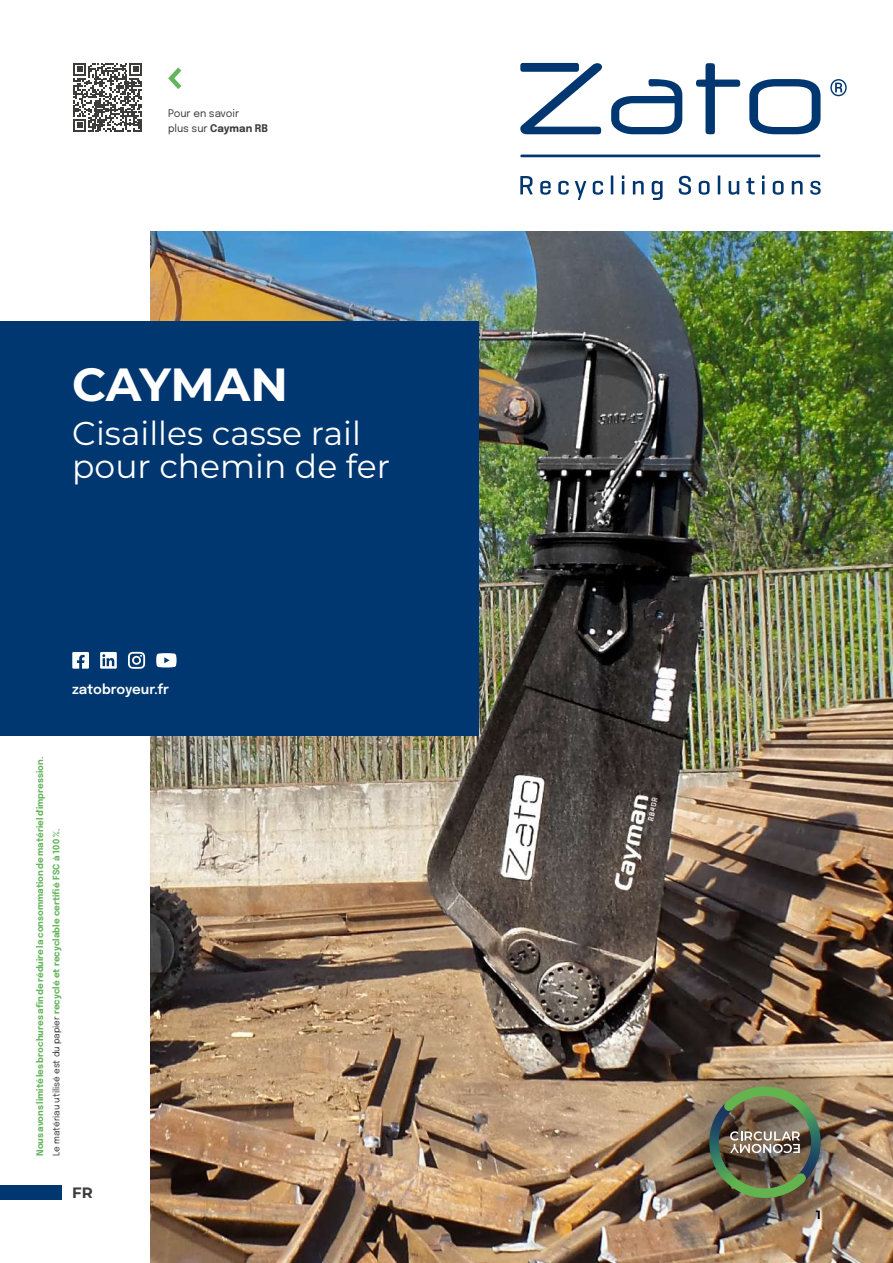
<style>
.page{position:relative;width:893px;height:1263px;background:#fff}
.page>*{position:absolute;margin:0;border:0;box-sizing:border-box;transform-origin:0 0}
.t1{font:700 46.5px "Montserrat";letter-spacing:-.005em;color:#fff}
.t2{font:33px/33px "Montserrat";color:#fff}
.t3{font:700 15px "Montserrat";color:#3c3c3b}
.t4{font:600 13.5px "Epilogue";letter-spacing:-.01em;color:#fff}
.t5{font:700 12px "Montserrat";color:#000}
.t6{font:10.5px/15px "Epilogue";color:#3c3c3b}
.t7{font:700 9px/16.5px "Epilogue";color:#64b45b}
.s1{font-weight:700}
.s2{font-weight:400;color:#3c3c3b}
</style>
<div class="page">
<img style="left:150px;top:232px;width:743px;height:1031px">
<div style="left:0;top:321px;width:478px;height:415px;background:#003770"></div>
<svg style="left:156px;top:653px;width:21px;height:14px"></svg>
<svg style="left:100px;top:652px;width:17px;height:17px"></svg>
<svg style="left:128px;top:652px;width:17px;height:17px"></svg>
<svg style="left:72px;top:652px;width:17px;height:17px"></svg>
<div style="left:0;top:1185px;width:62px;height:15px;background:#003770"></div>
<img style="left:665px;top:1051px;width:198px;height:189px;border-radius:50%">
<svg style="left:73px;top:64px;width:69px;height:68px"></svg>
<svg style="left:168px;top:67px;width:14px;height:22px"></svg>
<svg style="left:520px;top:176px;width:13px;height:18px"></svg>
<svg style="left:540px;top:181px;width:11px;height:14px"></svg>
<svg style="left:558px;top:181px;width:11px;height:14px"></svg>
<svg style="left:575px;top:181px;width:11px;height:19px"></svg>
<svg style="left:593px;top:181px;width:10px;height:14px"></svg>
<svg style="left:611px;top:175px;width:2px;height:19px"></svg>
<svg style="left:622px;top:175px;width:2px;height:19px"></svg>
<svg style="left:633px;top:181px;width:11px;height:13px"></svg>
<svg style="left:652px;top:181px;width:11px;height:19px"></svg>
<svg style="left:679px;top:176px;width:12px;height:19px"></svg>
<svg style="left:699px;top:181px;width:11px;height:14px"></svg>
<svg style="left:718px;top:175px;width:2px;height:19px"></svg>
<svg style="left:729px;top:181px;width:10px;height:14px"></svg>
<svg style="left:746px;top:178px;width:9px;height:16px"></svg>
<svg style="left:762px;top:175px;width:3px;height:19px"></svg>
<svg style="left:773px;top:181px;width:11px;height:14px"></svg>
<svg style="left:792px;top:181px;width:11px;height:13px"></svg>
<svg style="left:810px;top:181px;width:10px;height:14px"></svg>
<hr style="left:520px;top:155px;width:300px;height:2px;background:#003770">
<svg style="left:696px;top:63px;width:44px;height:71px"></svg>
<svg style="left:611px;top:79px;width:71px;height:55px"></svg>
<svg style="left:520px;top:63px;width:82px;height:72px"></svg>
<svg style="left:749px;top:79px;width:71px;height:55px"></svg>
<svg style="left:830px;top:79px;width:17px;height:17px"></svg>
<img style="left:709px;top:1086px;width:112px;height:112px">
<p class="t6" style="left:168px;top:105px;width:101px">Pour en savoir<br>plus sur <span class="s1">Cayman RB</span></p>
<h1 class="t1" style="left:72px;top:351px;width:217px">CAYMAN</h1>
<h2 class="t2" style="left:72px;top:416px;width:319px">Cisailles casse rail pour chemin de fer</h2>
<h3 class="t4" style="left:72px;top:679px;width:98px">zatobroyeur.fr</h3>
<p class="t7" style="left:31px;top:1156px;width:400px;rotate:-90deg">Nous avons limité les brochures afin de réduire la consommation de matériel d'impression<span class="s2">.<br>Le matériau utilisé est du papier</span> recyclé et recyclable certifié FSC à 100 %<span class="s2">.</span></p>
<h3 class="t3" style="left:72px;top:1182px;width:22px">FR</h3>
<h3 class="t5" style="left:816px;top:1206px;width:6px">1</h3>
</div>
